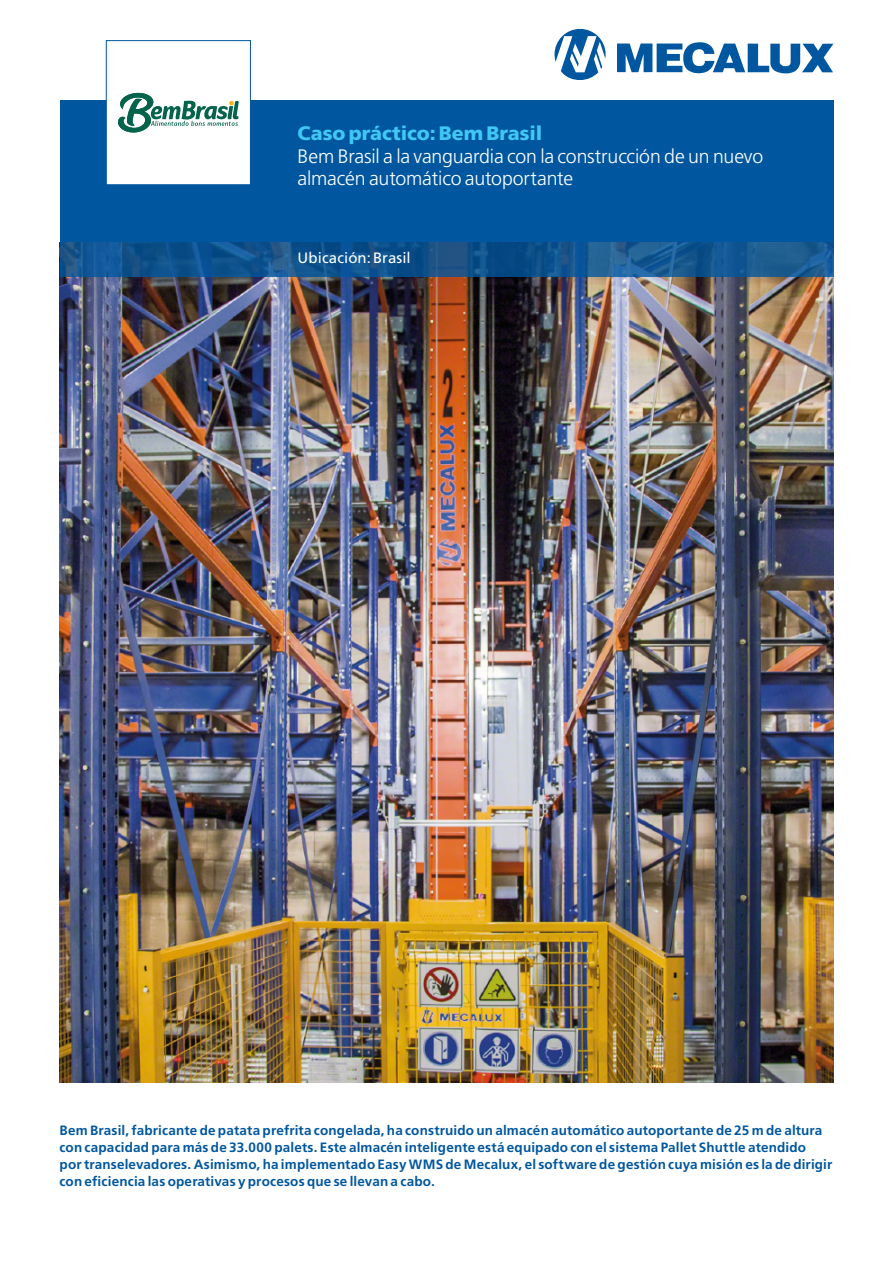
<style>
.page{position:relative;width:893px;height:1263px;background:#fff}
.page>*{position:absolute;margin:0;border:0;box-sizing:border-box;transform-origin:0 0}
.t1{font:300 19.5px/22.5px "Frutiger LT Std";letter-spacing:-.01em;color:#fff}
.t2{font:900 19.5px "Frutiger LT Std";color:#40c7f4}
.t3{font:15px "Frutiger LT Std";letter-spacing:.005em;color:#fff}
.t4{font:700 13.5px/17.2px "Frutiger LT Std";letter-spacing:.015em;color:#01579f}
</style>
<div class="page">
<svg style="left:554px;top:29px;width:52px;height:51px"></svg>
<svg style="left:617px;top:42px;width:216px;height:32px"></svg>
<div style="left:60px;top:100px;width:773px;height:142px;background:#01579f"></div>
<div style="left:106px;top:40px;width:145px;height:145px;background:#fff;border:1px solid #01579f"></div>
<img style="left:60px;top:276px;width:773px;height:806px">
<svg style="left:60px;top:242px;width:773px;height:34px"></svg>
<svg style="left:118px;top:92px;width:121px;height:41px"></svg>
<h1 class="t2" style="left:298px;top:122px;width:246px">Caso práctico: Bem Brasil</h1>
<h1 class="t1" style="left:298px;top:145px;width:467px">Bem Brasil a la vanguardia con la construcción de un nuevo almacén automático autoportante</h1>
<p class="t3" style="left:298px;top:248px;width:115px">Ubicación: Brasil</p>
<p class="t4" style="left:60px;top:1121px;width:774px">Bem Brasil, fabricante de patata prefrita congelada, ha construido un almacén automático autoportante de 25 m de altura con capacidad para más de 33.000 palets. Este almacén inteligente está equipado con el sistema Pallet Shuttle atendido<br>por transelevadores. Asimismo, ha implementado Easy WMS de Mecalux, el software de gestión cuya misión es la de dirigir con eficiencia las operativas y procesos que se llevan a cabo.</p>
</div>
